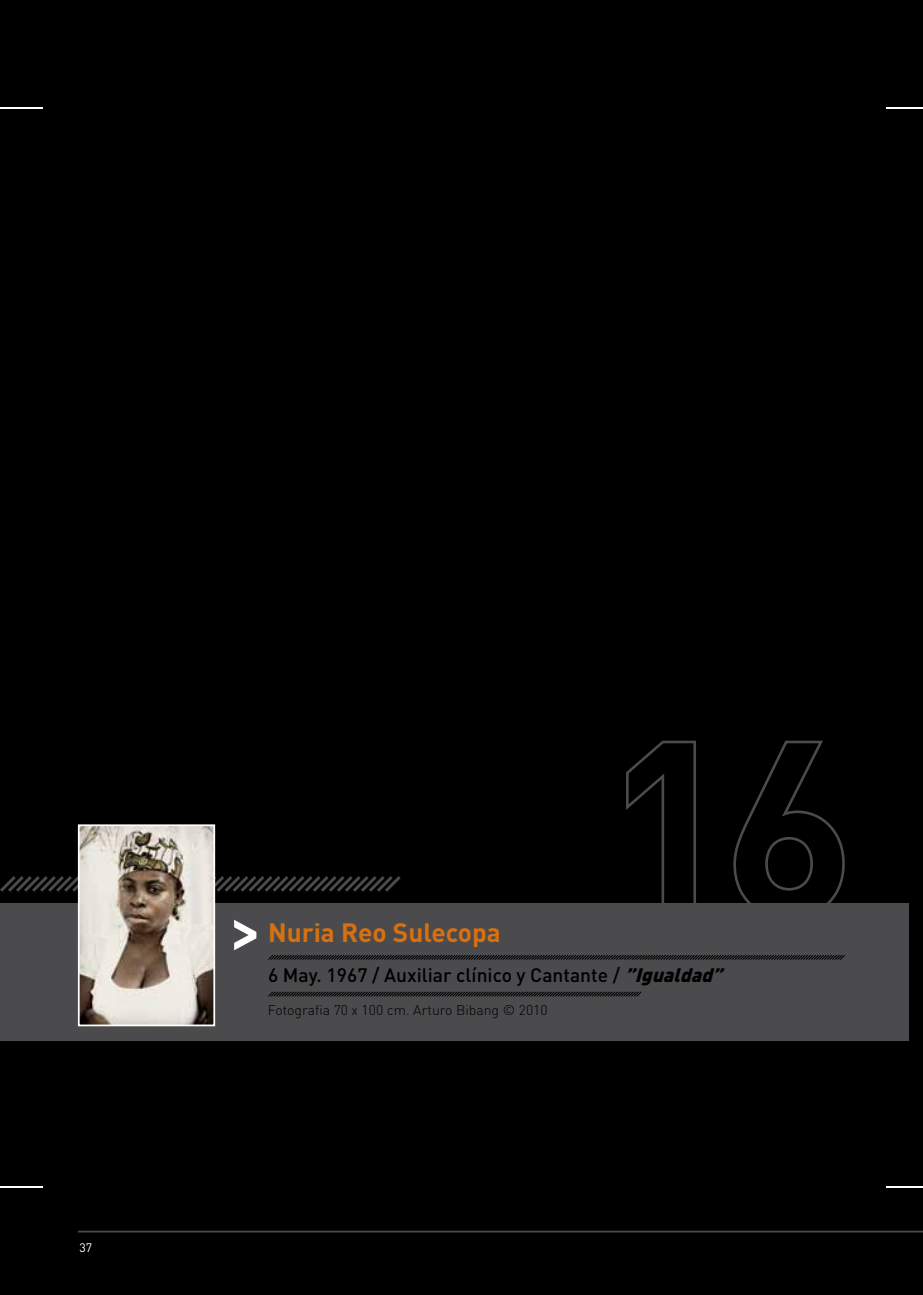
<style>
.page{position:relative;width:923px;height:1295px;background:#000}
.page>*{position:absolute;margin:0;border:0;box-sizing:border-box;transform-origin:0 0}
.t1{font:500 70px "DIN Pro";color:#fff}
.t2{font:700 26.25px "DIN Pro";color:#d87010}
.t3{font:500 19.25px "DIN Pro";color:#000}
.t4{font:300 14px "DIN Pro";color:#000}
.t5{font:12.25px "DIN Pro";color:#fff}
.s1{font-weight:900;font-style:italic}
</style>
<div class="page">
<hr style="left:0;top:107px;width:42px;height:2px;background:#fff">
<hr style="left:0;top:1186px;width:42px;height:2px;background:#fff">
<hr style="left:887px;top:107px;width:36px;height:2px;background:#fff">
<hr style="left:887px;top:1186px;width:36px;height:2px;background:#fff">
<hr style="left:78px;top:1230px;width:845px;height:2px;background:#4b4b4d">
<div style="left:0;top:903px;width:908px;height:138px;background:#4b4b4d"></div>
<svg style="left:626px;top:740px;width:70px;height:163px"></svg>
<svg style="left:733px;top:740px;width:112px;height:163px"></svg>
<svg style="left:0;top:873px;width:401px;height:22px"></svg>
<img style="left:81px;top:827px;width:131px;height:196px">
<div style="left:78px;top:824px;width:137px;height:202px;border:2px solid #fff"></div>
<svg style="left:268px;top:955px;width:577px;height:5px"></svg>
<svg style="left:268px;top:991px;width:374px;height:6px"></svg>
<p class="t5" style="left:79px;top:1239px;width:14px">37</p>
<h1 class="t1" style="left:279px;top:915px;width:41px;rotate:90deg">^</h1>
<h2 class="t2" style="left:268px;top:915px;width:234px">Nuria Reo Sulecopa</h2>
<p class="t3" style="left:268px;top:962px;width:462px">6 May. 1967 / Auxiliar clínico y Cantante / <span class="s1">”Igualdad”</span></p>
<p class="t4" style="left:268px;top:1001px;width:281px">Fotografia 70 x 100 cm. Arturo Bibang © 2010</p>
</div>
